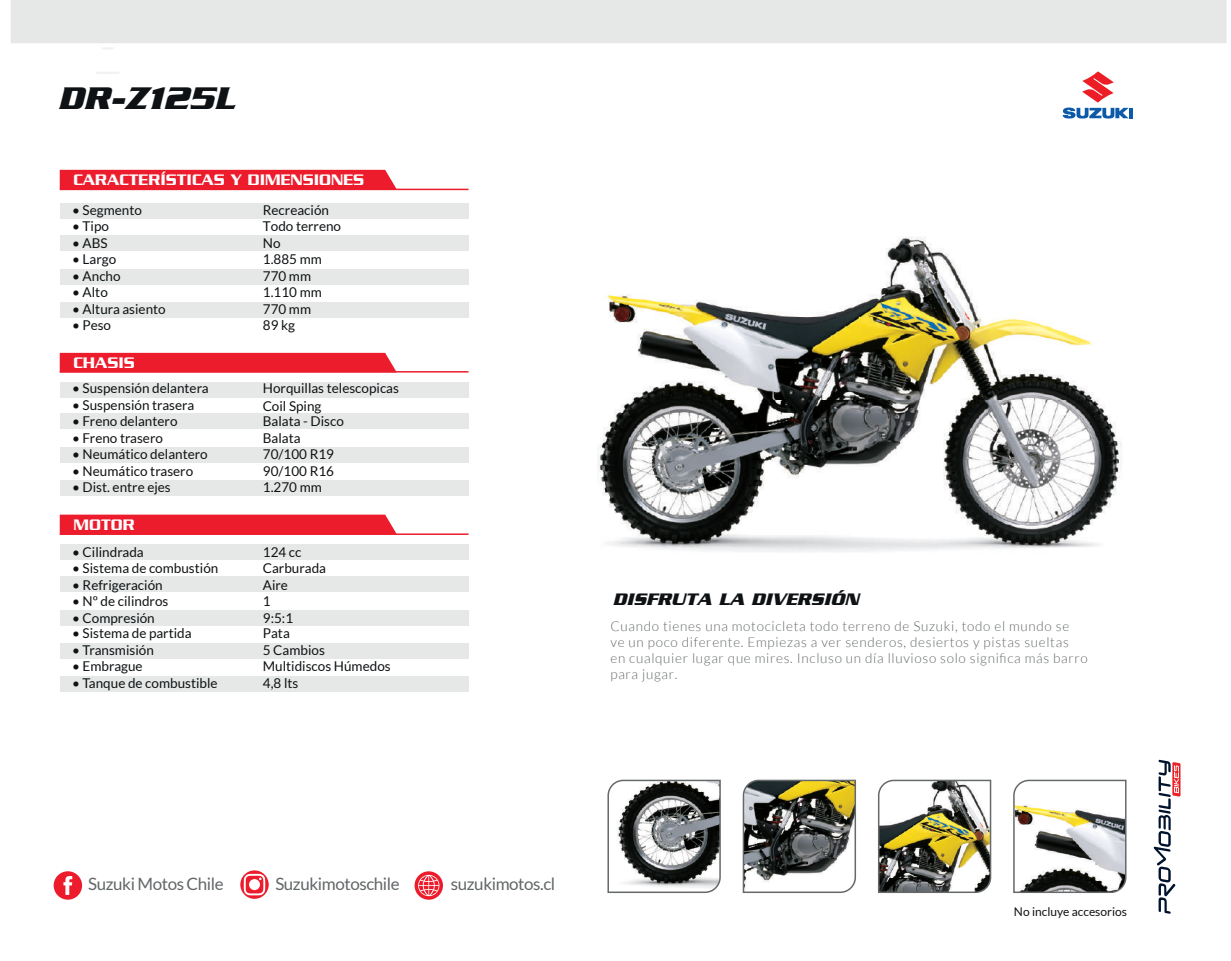
<style>
.page{position:relative;width:1231px;height:961px;background:#fff}
.page>*{position:absolute;margin:0;border:0;box-sizing:border-box;transform-origin:0 0}
.t1{font:italic 700 33.75px "Serpentine";color:#0f1214}
.t2{font:italic 700 18px "Serpentine";color:#0f1214}
.t3{font:16.95px "Lato";letter-spacing:-.025em;color:#616666}
.t4{font:500 16.5px "Serpentine";color:#fff}
.t5{font:13.5px/16.5px "Lato";color:#0f1214}
.t6{font:300 13.5px/16.2px "Lato";letter-spacing:.05em;color:#656969}
.t7{font:12px "Lato";color:#0f1214}
</style>
<div class="page">
<img style="left:597px;top:237px;width:525px;height:315px">
<div style="left:60px;top:203px;width:408px;height:15px;background:#e6e8e7"></div>
<div style="left:60px;top:235px;width:408px;height:16px;background:#e6e8e7"></div>
<div style="left:60px;top:302px;width:408px;height:15px;background:#e6e8e7"></div>
<div style="left:60px;top:269px;width:408px;height:15px;background:#e6e8e7"></div>
<div style="left:60px;top:382px;width:408px;height:15px;background:#e6e8e7"></div>
<div style="left:60px;top:414px;width:408px;height:15px;background:#e6e8e7"></div>
<div style="left:60px;top:447px;width:408px;height:16px;background:#e6e8e7"></div>
<div style="left:60px;top:480px;width:408px;height:16px;background:#e6e8e7"></div>
<div style="left:60px;top:544px;width:408px;height:15px;background:#e6e8e7"></div>
<div style="left:60px;top:577px;width:408px;height:15px;background:#e6e8e7"></div>
<div style="left:60px;top:610px;width:408px;height:16px;background:#e6e8e7"></div>
<div style="left:60px;top:643px;width:408px;height:15px;background:#e6e8e7"></div>
<div style="left:60px;top:676px;width:408px;height:15px;background:#e6e8e7"></div>
<div style="left:11px;top:0;width:1215px;height:43px;background:#e6e8e7"></div>
<svg style="left:96px;top:72px;width:24px;height:2px"></svg>
<hr style="left:1129px;top:108px;width:4px;height:10px;background:#0c5aa8">
<svg style="left:1062px;top:71px;width:66px;height:47px"></svg>
<div style="left:60px;top:170px;width:337px;height:19px;background:#ec1c2d"></div>
<div style="left:60px;top:353px;width:336px;height:18px;background:#ec1c2d"></div>
<div style="left:60px;top:514px;width:336px;height:19px;background:#ec1c2d"></div>
<hr style="left:60px;top:189px;width:408px;height:1px;background:#ec1c2d">
<hr style="left:60px;top:371px;width:408px;height:1px;background:#ec1c2d">
<hr style="left:60px;top:533px;width:408px;height:2px;background:#ec1c2d">
<svg style="left:607px;top:779px;width:114px;height:114px"></svg>
<svg style="left:742px;top:779px;width:114px;height:114px"></svg>
<img style="left:878px;top:779px;width:114px;height:114px">
<svg style="left:1013px;top:779px;width:114px;height:114px"></svg>
<svg style="left:54px;top:871px;width:28px;height:28px"></svg>
<svg style="left:240px;top:870px;width:29px;height:28px"></svg>
<svg style="left:414px;top:871px;width:29px;height:28px"></svg>
<svg style="left:1153px;top:759px;width:27px;height:154px"></svg>
<h1 class="t1" style="left:58px;top:79px;width:178px">DR-Z125L</h1>
<p class="t4" style="left:73px;top:170px;width:292px">CARACTERÍSTICAS Y DIMENSIONES</p>
<p class="t5" style="left:72px;top:202px;width:71px">• Segmento</p>
<p class="t5" style="left:72px;top:218px;width:38px">• Tipo</p>
<p class="t5" style="left:72px;top:235px;width:37px">• ABS</p>
<p class="t5" style="left:72px;top:251px;width:46px">• Largo</p>
<p class="t5" style="left:72px;top:268px;width:50px">• Ancho</p>
<p class="t5" style="left:72px;top:284px;width:37px">• Alto</p>
<p class="t5" style="left:72px;top:301px;width:95px">• Altura asiento</p>
<p class="t5" style="left:72px;top:317px;width:40px">• Peso</p>
<p class="t4" style="left:73px;top:353px;width:63px">CHASIS</p>
<p class="t5" style="left:72px;top:380px;width:138px">• Suspensión delantera</p>
<p class="t5" style="left:72px;top:396px;width:123px">• Suspensión trasera</p>
<p class="t5" style="left:72px;top:413px;width:107px">• Freno delantero</p>
<p class="t5" style="left:72px;top:429px;width:92px">• Freno trasero</p>
<p class="t5" style="left:72px;top:446px;width:137px">• Neumático delantero</p>
<p class="t5" style="left:72px;top:462px;width:123px">• Neumático trasero</p>
<p class="t5" style="left:72px;top:479px;width:100px">• Dist. entre ejes</p>
<p class="t4" style="left:73px;top:516px;width:63px">MOTOR</p>
<p class="t5" style="left:72px;top:543px;width:73px">• Cilindrada</p>
<p class="t5" style="left:72px;top:560px;width:148px">• Sistema de combustión</p>
<p class="t5" style="left:72px;top:576px;width:92px">• Refrigeración</p>
<p class="t5" style="left:72px;top:593px;width:98px">• Nº de cilindros</p>
<p class="t5" style="left:72px;top:609px;width:84px">• Compresión</p>
<p class="t5" style="left:72px;top:625px;width:121px">• Sistema de partida</p>
<p class="t5" style="left:72px;top:641px;width:83px">• Transmisión</p>
<p class="t5" style="left:72px;top:658px;width:72px">• Embrague</p>
<p class="t5" style="left:72px;top:674px;width:147px">• Tanque de combustible</p>
<p class="t5" style="left:263px;top:202px;width:80px">Recreación<br>Todo terreno<br>No<br>1.885 mm<br>770 mm<br>1.110 mm<br>770 mm<br>89 kg</p>
<p class="t5" style="left:263px;top:380px;width:138px;line-height:17.2px">Horquillas telescopicas<br>Coil Sping</p>
<p class="t5" style="left:263px;top:413px;width:82px">Balata - Disco<br>Balata<br>70/100 R19<br>90/100 R16<br>1.270 mm</p>
<p class="t5" style="left:263px;top:544px;width:129px">124 cc<br>Carburada<br>Aire<br>1<br>9:5:1<br>Pata<br>5 Cambios<br>Multidiscos Húmedos<br>4,8 lts</p>
<h2 class="t2" style="left:612px;top:589px;width:248px">DISFRUTA LA DIVERSIÓN</h2>
<p class="t6" style="left:610px;top:617px;width:479px">Cuando tienes una motocicleta todo terreno de Suzuki, todo el mundo se<br>ve un poco diferente. Empiezas a ver senderos, desiertos y pistas sueltas<br>en cualquier lugar que mires. Incluso un día lluvioso solo significa más barro para jugar.</p>
<p class="t3" style="left:88px;top:874px;width:137px">Suzuki Motos Chile</p>
<p class="t3" style="left:275px;top:874px;width:126px">Suzukimotoschile</p>
<p class="t3" style="left:451px;top:874px;width:106px">suzukimotos.cl</p>
<p class="t7" style="left:1014px;top:904px;width:114px">No incluye accesorios</p>
</div>
